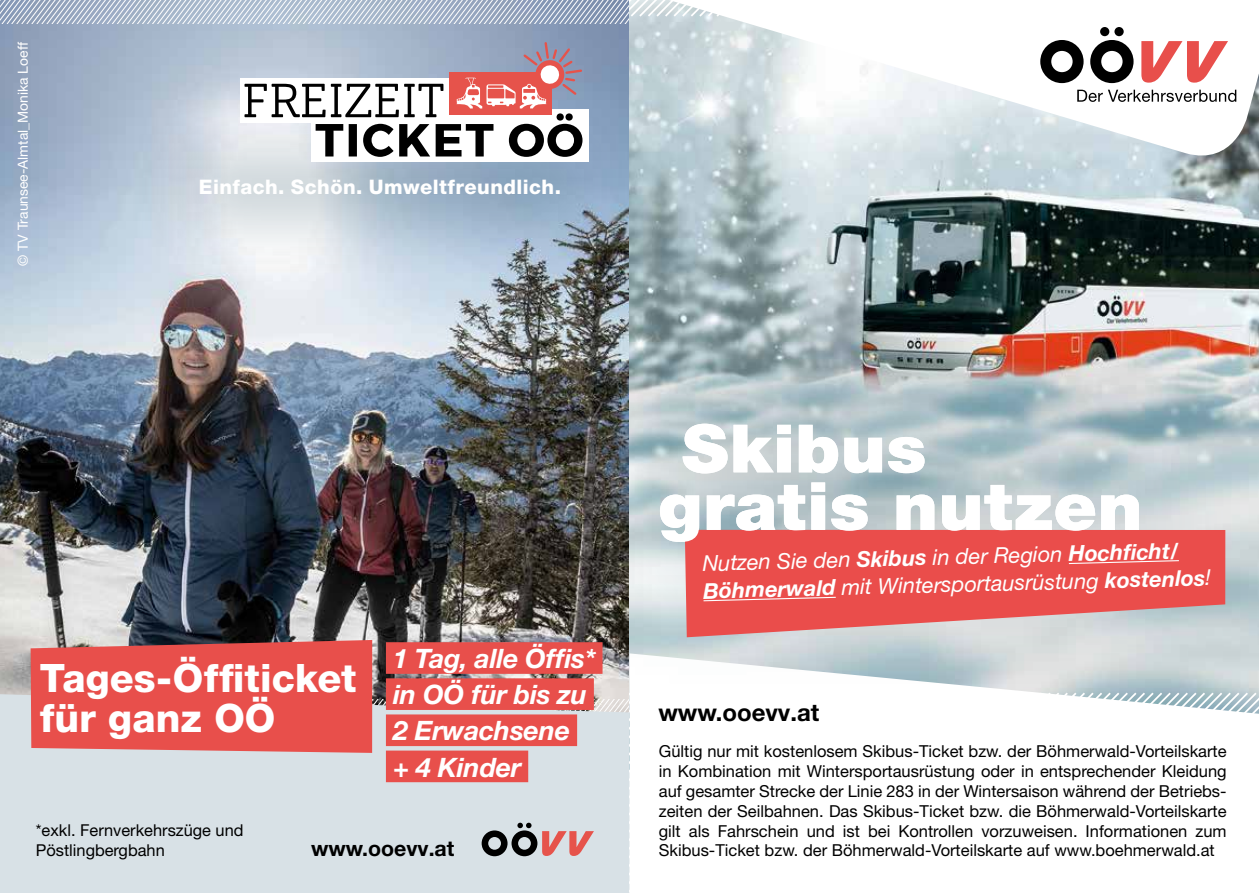
<style>
.page{position:relative;width:1259px;height:893px;background:#fff}
.page>*{position:absolute;margin:0;border:0;box-sizing:border-box;transform-origin:0 0}
.t1{font:900 66.6px/57.6px "Helvetica Neue LT Pro";letter-spacing:.005em;color:#fff;scale:1.05 1}
.t2{font:800 39.3px/39.6px "Helvetica Neue LT Pro";letter-spacing:.005em;color:#fff}
.t3{font:italic 700 26.7px/36px "Helvetica Neue LT Pro";letter-spacing:-.01em;color:#fff}
.t4{font:700 24px "Helvetica Neue LT Pro";color:#000}
.t5{font:italic 21.9px/28.8px "Helvetica Neue LT Pro";color:#fff}
.t6{font:700 21.3px "Helvetica Neue LT Pro";color:#000}
.t7{font:800 20.1px "Helvetica Neue LT Pro";letter-spacing:.02em;color:#fff}
.t8{font:16.5px/19.8px "Helvetica Neue LT Pro";color:#000}
.t9{font:13.8px "Helvetica Neue LT Pro";color:#fff}
.s1{font-weight:700}
</style>
<div class="page">
<img style="left:0;top:23px;width:629px;height:617px">
<div style="left:121px;top:98px;width:516px;height:178px;background:#36596b;opacity:.42"></div>
<div style="left:311px;top:109px;width:277px;height:53px;background:#fff"></div>
<svg style="left:244px;top:41px;width:339px;height:116px"></svg>
<img style="left:629px;top:166px;width:630px;height:110px">
<svg style="left:629px;top:23px;width:630px;height:143px"></svg>
<svg style="left:0;top:0;width:746px;height:23px;background:#b9c5d5"></svg>
<svg style="left:0;top:640px;width:629px;height:253px;background:#daa6a8"></svg>
<svg style="left:629px;top:701px;width:630px;height:192px"></svg>
<svg style="left:1077px;top:90px;width:159px;height:12px"></svg>
<svg style="left:1040px;top:40px;width:43px;height:43px"></svg>
<svg style="left:1090px;top:40px;width:43px;height:43px"></svg>
<div style="left:1100px;top:27px;width:9px;height:9px;background:#000;border-radius:50%"></div>
<div style="left:1114px;top:27px;width:9px;height:9px;background:#000;border-radius:50%"></div>
<svg style="left:1141px;top:41px;width:87px;height:42px"></svg>
<div style="left:523px;top:276px;width:736px;height:425px;background:#37687a;opacity:.44"></div>
<svg style="left:685px;top:530px;width:540px;height:107px;background:#e56261"></svg>
<svg style="left:1067px;top:559px;width:113px;height:6px"></svg>
<svg style="left:702px;top:596px;width:135px;height:6px"></svg>
<p class="t9" style="left:14px;top:266px;width:225px;rotate:-90deg">© TV Traunsee-Almtal_Monika Loeff</p>
<p class="t7" style="left:199px;top:175px;width:364px">Einfach. Schön. Umweltfreundlich.</p>
<h2 class="t2" style="left:40px;top:658px;width:318px">Tages-Öffiticket für ganz OÖ</h2>
<h3 class="t3" style="left:393px;top:640px;width:204px">1 Tag, alle Öffis* in OÖ für bis zu<br>2 Erwachsene<br>+ 4 Kinder</h3>
<p class="t8" style="left:36px;top:820px;width:209px">*exkl. Fernverkehrszüge und<br>Pöstlingbergbahn</p>
<p class="t6" style="left:311px;top:835px;width:145px">www.ooevv.at</p>
<h1 class="t1" style="left:658px;top:419px;width:463px;text-indent:23px">Skibus gratis nutzen</h1>
<h3 class="t5" style="left:702px;top:549px;width:509px;rotate:-2deg">Nutzen Sie den <span class="s1">Skibus</span> in der Region <span class="s1">Hochfi cht/<br>Böhmerwald</span> mit Wintersportausrüstung <span class="s1">kostenlos</span>!</h3>
<h3 class="t4" style="left:658px;top:697px;width:162px">www.ooevv.at</h3>
<p class="t8" style="left:659px;top:741px;width:569px;text-align:justify">Gültig nur mit kostenlosem Skibus-Ticket bzw. der Böhmerwald-Vorteilskarte in Kombination mit Wintersportausrüstung oder in entsprechender Kleidung auf gesamter Strecke der Linie 283 in der Wintersaison während der Betriebs&shy;zeiten der Seilbahnen. Das Skibus-Ticket bzw. die Böhmerwald-Vorteilskarte gilt als Fahrschein und ist bei Kontrollen vorzuweisen. Informationen zum Skibus-Ticket bzw. der Böhmerwald-Vorteilskarte auf www.boehmerwald.at</p>
</div>
